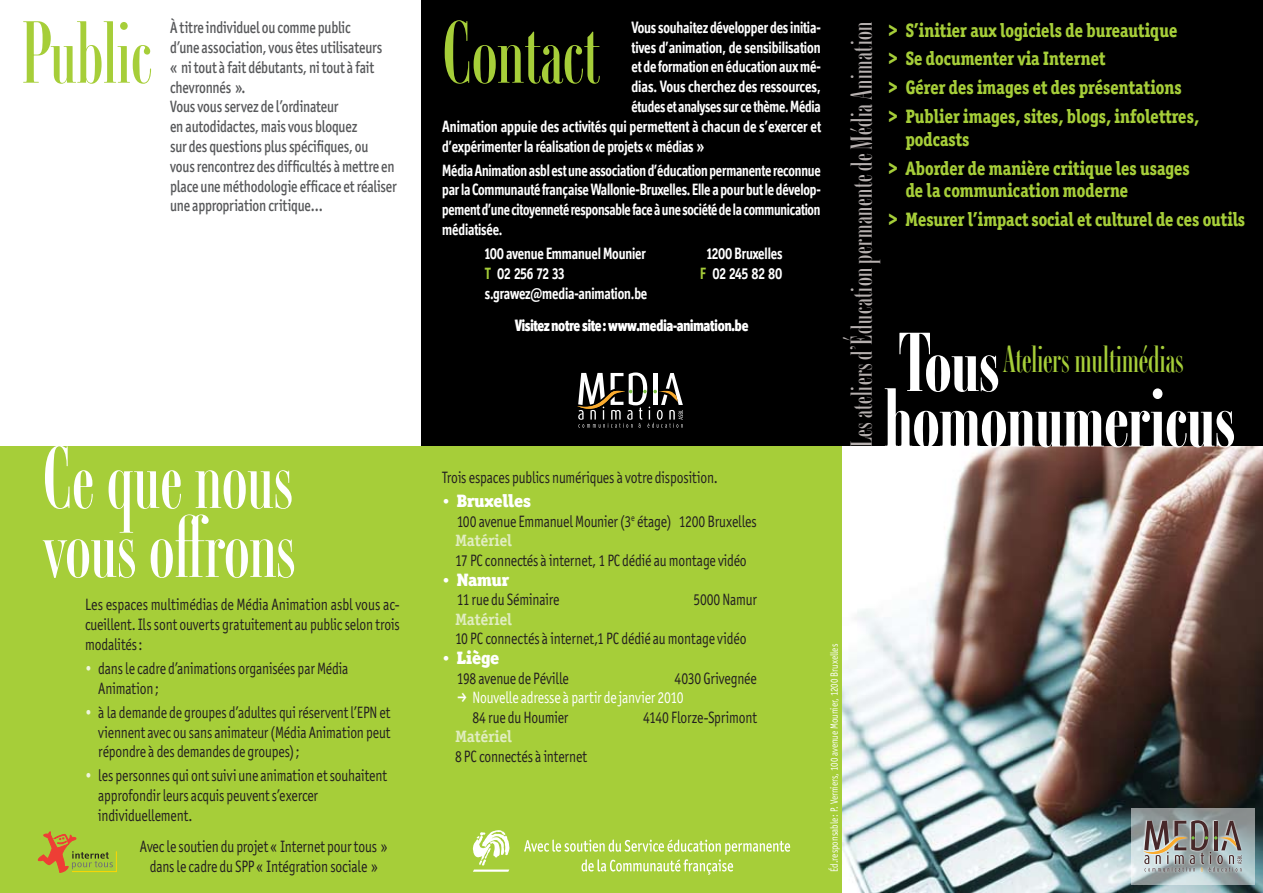
<style>
.page{position:relative;width:1263px;height:893px;background:#fff}
.page>*{position:absolute;margin:0;border:0;box-sizing:border-box;transform-origin:0 0}
.t1{font:87px/69px "Ambroise Francois";color:#fff}
.t2{font:87px "Ambroise Francois";color:#a6ce39}
.t3{font:700 82.5px "Ambroise Francois";color:#fff}
.t4{font:37.5px "Ambroise Francois";color:#a6ce39}
.t5{font:30px "Ambroise Francois";letter-spacing:.02em;color:#b6b0af}
.t6{font:800 19.5px/29px "Officina Ser ITC";color:#a6ce39;scale:.85 1}
.t7{font:900 18px "Officina Ser ITC";letter-spacing:-.015em;color:#fff}
.t8{font:16.5px/19.8px "Officina Sans ITC Std";letter-spacing:-.01em;color:#231f20;scale:.82 1}
.t9{font:500 16.5px/19.8px "Officina Sans ITC Std";letter-spacing:-.01em;color:#57585a;scale:.82 1}
.t10{font:700 16.5px/19.8px "Officina Display ITC Std";letter-spacing:-.01em;color:#fff;text-align:justify;scale:.81 1}
.t11{font:700 16.5px "Officina Display ITC Std";letter-spacing:-.01em;color:#fff;scale:.82 1}
.t12{font:700 16.5px "Officina Display ITC Std";letter-spacing:-.01em;color:#fff;scale:.84 1}
.t13{font:16.5px/19.8px "Officina Sans ITC Std";letter-spacing:-.01em;color:#231f20;text-align:justify;scale:.84 1}
.t14{font:900 16.5px "Officina Display ITC Std";letter-spacing:-.02em;color:#fff;scale:.82 1}
.t15{font:16.5px "Officina Sans ITC Std";letter-spacing:-.01em;color:#fff;scale:.82 1}
.t16{font:700 16.5px "Officina Serif Std";letter-spacing:-.015em;color:#e1edc1}
.t17{font:10.5px "Officina Sans ITC Std";color:#fff;scale:.85 1}
.s1{color:#eff6de}
.s2{color:#a6ce39}
.s3{font-family:"Officina Sans ITC Std";font-weight:400;font-size:16.5px}
</style>
<div class="page">
<div style="left:421px;top:0;width:842px;height:446px;background:#000"></div>
<div style="left:0;top:446px;width:842px;height:447px;background:#a6ce39"></div>
<img style="left:842px;top:446px;width:421px;height:447px">
<svg style="left:577px;top:372px;width:106px;height:56px"></svg>
<svg style="left:1131px;top:808px;width:123px;height:76px;background:#a1aeaf"></svg>
<svg style="left:1143px;top:820px;width:102px;height:53px"></svg>
<svg style="left:1143px;top:820px;width:98px;height:51px;background:#94928f"></svg>
<svg style="left:524px;top:839px;width:266px;height:36px"></svg>
<svg style="left:473px;top:830px;width:36px;height:42px"></svg>
<svg style="left:38px;top:832px;width:79px;height:40px"></svg>
<h1 class="t2" style="left:21px;top:-4px;width:132px">Public</h1>
<p class="t9" style="left:170px;top:18px;width:278px">À titre individuel ou comme public<br>d’une association, vous êtes utilisateurs<br>« ni tout à fait débutants, ni tout à fait chevronnés ».<br>Vous vous servez de l’ordinateur<br>en autodidactes, mais vous bloquez<br>sur des questions plus spécifiques, ou vous rencontrez des difficultés à mettre en place une méthodologie efficace et réaliser une appropriation critique…</p>
<h1 class="t1" style="left:43px;top:443px;width:254px">Ce que nous vous offrons</h1>
<p class="t13" style="left:85px;top:595px;width:376px">Les espaces multimédias de Média Animation asbl vous ac&shy;cueillent. Ils sont ouverts gratuitement au public selon trois modalités:</p>
<p class="t8" style="left:98px;top:658px;width:307px;text-indent:-13px"><span class="s1">•</span> dans le cadre d’animations organisées par Média<br>Animation;</p>
<p class="t8" style="left:98px;top:702px;width:358px;text-align:justify;text-indent:-13px"><span class="s1">•</span> à la demande de groupes d’adultes qui réservent l’EPN et viennent avec ou sans animateur (Média Animation peut répondre à des demandes de groupes);</p>
<p class="t8" style="left:98px;top:766px;width:354px;text-indent:-13px"><span class="s1">•</span> les personnes qui ont suivi une animation et souhaitent approfondir leurs acquis peuvent s’exercer individuellement.</p>
<p class="t8" style="left:140px;top:836px;width:303px;text-align:center">Avec le soutien du projet « Internet pour tous » dans le cadre du SPP « Intégration sociale »</p>
<h1 class="t2" style="left:442px;top:-4px;width:159px">Contact</h1>
<p class="t11" style="left:631px;top:18px;width:232px">Vous souhaitez développer des initia-</p>
<p class="t12" style="left:631px;top:37px;width:227px">tives d’animation, de sensibilisation</p>
<p class="t11" style="left:631px;top:57px;width:232px">et de formation en éducation aux mé-</p>
<p class="t12" style="left:631px;top:77px;width:227px">dias. Vous cherchez des ressources,</p>
<p class="t10" style="left:631px;top:96px;width:235px">études et analyses sur ce thème. Média</p>
<p class="t12" style="left:442px;top:117px;width:452px">Animation appuie des activités qui permettent à chacun de s’exercer et</p>
<p class="t11" style="left:442px;top:136px;width:321px">d’expérimenter la réalisation de projets « médias »</p>
<p class="t10" style="left:442px;top:160px;width:469px">Média Animation asbl est une association d’éducation permanente reconnue par la Communauté française Wallonie-Bruxelles. Elle a pour but le dévelop&shy;pement d’une citoyenneté responsable face à une société de la communication médiatisée.</p>
<p class="t11" style="left:485px;top:244px;width:198px">100 avenue Emmanuel Mounier</p>
<p class="t11" style="left:707px;top:244px;width:94px">1200 Bruxelles</p>
<p class="t11" style="left:485px;top:264px;width:99px"><span class="s2">T</span> 02 256 72 33</p>
<p class="t11" style="left:700px;top:264px;width:102px"><span class="s2">F</span> 02 245 82 80</p>
<p class="t11" style="left:485px;top:284px;width:200px">s.grawez@media-animation.be</p>
<p class="t14" style="left:515px;top:316px;width:287px">Visitez notre site: www.media-animation.be</p>
<h3 class="t5" style="left:842px;top:447px;width:427px;rotate:-90deg">Les ateliers d’Éducation permanente de Média Animation</h3>
<p class="t6" style="left:889px;top:15px;width:366px">&gt; S’initier aux logiciels de bureautique<br>&gt; Se documenter via Internet<br>&gt; Gérer des images et des présentations<br>&gt; Publier images, sites, blogs, infolettres,</p>
<p class="t6" style="left:889px;top:124px;width:356px;text-indent:17px">podcasts<br>&gt; Aborder de manière critique les usages</p>
<p class="t6" style="left:889px;top:176px;width:421px;text-indent:17px">de la communication moderne<br>&gt; Mesurer l’impact social et culturel de ces outils</p>
<h2 class="t3" style="left:898px;top:308px;width:102px">Tous</h2>
<h3 class="t4" style="left:1003px;top:334px;width:182px">Ateliers multimédias</h3>
<h2 class="t3" style="left:884px;top:364px;width:352px">homonumericus</h2>
<p class="t8" style="left:442px;top:468px;width:338px">Trois espaces publics numériques à votre disposition.</p>
<p class="t7" style="left:442px;top:489px;width:90px"><span class="s3">•</span> Bruxelles</p>
<p class="t8" style="left:457px;top:511px;width:368px">100 avenue Emmanuel Mounier (3<sup>e</sup> étage) 1200 Bruxelles</p>
<p class="t16" style="left:455px;top:530px;width:58px">Matériel</p>
<p class="t8" style="left:455px;top:550px;width:357px">17 PC connectés à internet, 1 PC dédié au montage vidéo</p>
<p class="t7" style="left:442px;top:568px;width:69px"><span class="s3">•</span> Namur</p>
<p class="t8" style="left:457px;top:590px;width:127px">11 rue du Séminaire</p>
<p class="t8" style="left:693px;top:590px;width:79px">5000 Namur</p>
<p class="t16" style="left:455px;top:609px;width:58px">Matériel</p>
<p class="t8" style="left:455px;top:629px;width:357px">10 PC connectés à internet,1 PC dédié au montage vidéo</p>
<p class="t7" style="left:442px;top:646px;width:59px"><span class="s3">•</span> Liège</p>
<p class="t8" style="left:457px;top:668px;width:138px">198 avenue de Péville</p>
<p class="t8" style="left:675px;top:668px;width:102px">4030 Grivegnée</p>
<p class="t15" style="left:472px;top:688px;width:259px">Nouvelle adresse à partir de janvier 2010</p>
<p class="t8" style="left:472px;top:707px;width:119px">84 rue du Houmier</p>
<p class="t8" style="left:643px;top:707px;width:140px">4140 Florze-Sprimont</p>
<p class="t16" style="left:455px;top:726px;width:58px">Matériel</p>
<p class="t8" style="left:455px;top:746px;width:163px">8 PC connectés à internet</p>
<p class="t17" style="left:828px;top:872px;width:269px;rotate:-90deg">Éd.responsable : P. Verniers, 100 avenue Mounier, 1200 Bruxelles</p>
</div>
